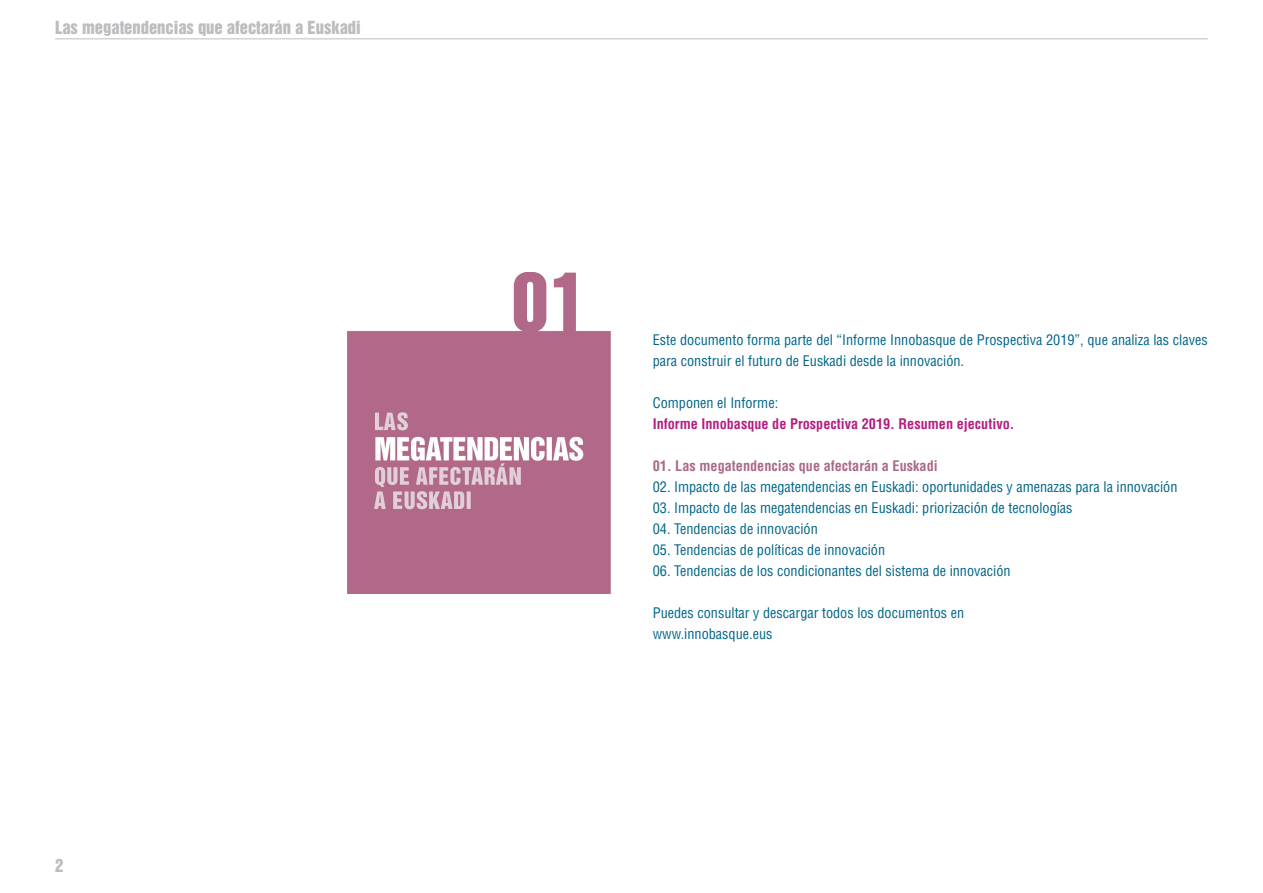
<style>
.page{position:relative;width:1263px;height:893px;background:#fff}
.page>*{position:absolute;margin:0;border:0;box-sizing:border-box;transform-origin:0 0}
.t1{font:16.5px "Helvetica Inserat";color:#bcbdc0}
.Texto_general{font:condensed 14.25px/21px "Helvetica";color:#006589}
.Texto_general-2{font:700 condensed 14.25px "Helvetica";color:#b41e82}
.Texto_general-3{font:700 condensed 14.25px "Helvetica";color:#a96a87}
</style>
<div class="page">
<hr style="left:55px;top:38px;width:1153px;height:1px;background:#bcbdc0">
<img style="left:347px;top:272px;width:263px;height:321px">
<p class="t1" style="left:55px;top:18px;width:307px">Las megatendencias que afectarán a Euskadi</p>
<p class="t1" style="left:55px;top:856px;width:10px">2</p>
<p class="Texto_general" style="left:653px;top:329px;width:556px">Este documento forma parte del “Informe Innobasque de Prospectiva 2019”, que analiza las claves para construir el futuro de Euskadi desde la innovación.</p>
<p class="Texto_general" style="left:653px;top:392px;width:127px">Componen el Informe:</p>
<p class="Texto_general-2" style="left:653px;top:415px;width:363px">Informe Innobasque de Prospectiva 2019. Resumen ejecutivo.</p>
<p class="Texto_general-3" style="left:653px;top:457px;width:286px">01. Las megatendencias que afectarán a Euskadi</p>
<p class="Texto_general" style="left:653px;top:476px;width:526px">02. Impacto de las megatendencias en Euskadi: oportunidades y amenazas para la innovación</p>
<p class="Texto_general" style="left:653px;top:497px;width:421px">03. Impacto de las megatendencias en Euskadi: priorización de tecnologías</p>
<p class="Texto_general" style="left:653px;top:518px;width:167px">04. Tendencias de innovación</p>
<p class="Texto_general" style="left:653px;top:539px;width:234px">05. Tendencias de políticas de innovación</p>
<p class="Texto_general" style="left:653px;top:560px;width:359px">06. Tendencias de los condicionantes del sistema de innovación</p>
<p class="Texto_general" style="left:653px;top:602px;width:313px">Puedes consultar y descargar todos los documentos en</p>
<p class="Texto_general" style="left:653px;top:623px;width:121px">www.innobasque.eus</p>
</div>
